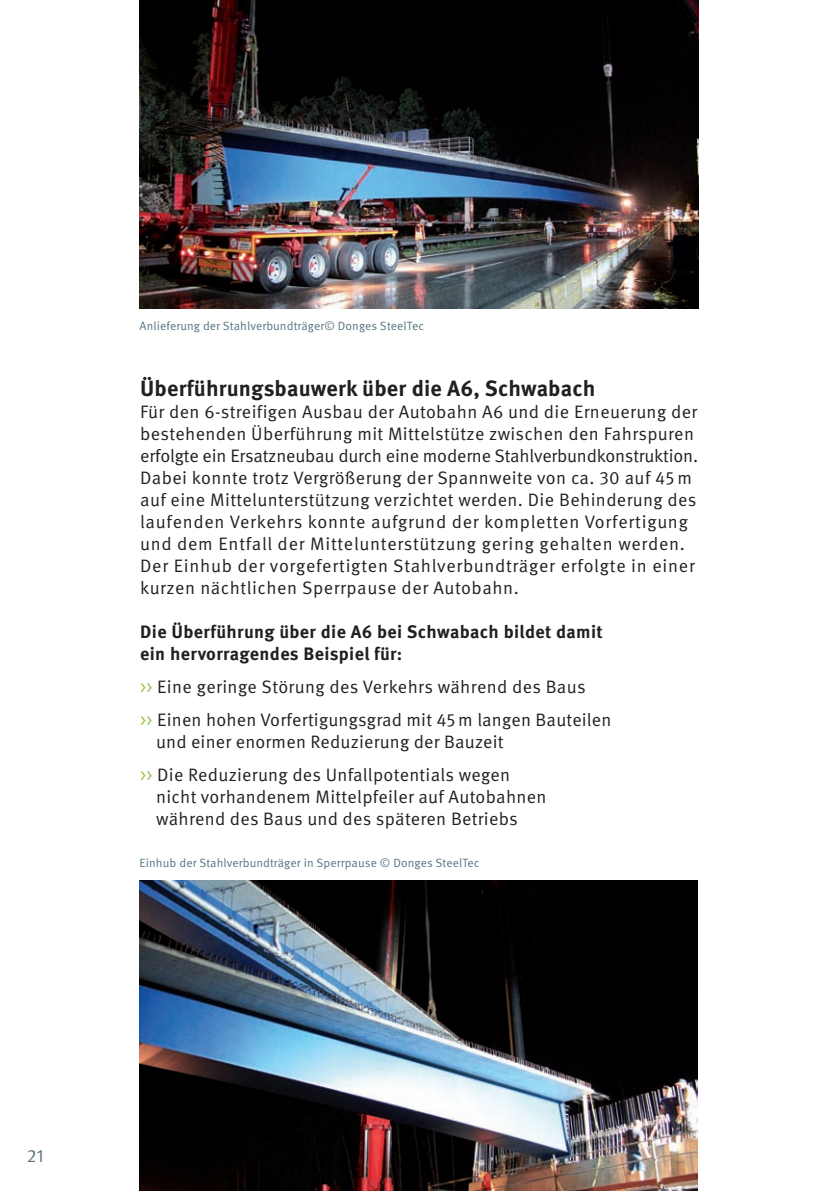
<style>
.page{position:relative;width:840px;height:1191px;background:#fff}
.page>*{position:absolute;margin:0;border:0;box-sizing:border-box;transform-origin:0 0}
.t1{font:700 22px "Meta Pro";letter-spacing:.01em;color:#231f20}
.t2{font:18px/22px "Meta Pro Norm";letter-spacing:.02em;color:#231f20}
.t3{font:700 18px/22px "Meta Pro";letter-spacing:.02em;color:#231f20}
.t4{font:18px "Meta Pro Norm";color:#557482}
.t5{font:12px "Meta Pro Norm";letter-spacing:.01em;color:#557482}
.s1{color:#96ca4e}
</style>
<div class="page">
<img style="left:139px;top:0;width:558px;height:308px">
<img style="left:139px;top:880px;width:558px;height:311px">
<p class="t5" style="left:139px;top:317px;width:286px">Anlieferung der Stahlverbundträger© Donges SteelTec</p>
<p class="t1" style="left:140px;top:371px;width:456px">Überführungsbauwerk über die A6, Schwabach</p>
<p class="t2" style="left:140px;top:400px;width:559px">Für den 6-streifigen Ausbau der Autobahn A6 und die Erneuerung der bestehenden Überführung mit Mittelstütze zwischen den Fahrspuren erfolgte ein Ersatzneubau durch eine moderne Stahlverbundkonstruktion.<br>Dabei konnte trotz Vergrößerung der Spannweite von ca. 30 auf 45 m auf eine Mittelunterstützung verzichtet werden. Die Behinderung des laufenden Verkehrs konnte aufgrund der kompletten Vorfertigung und dem Entfall der Mittelunterstützung gering gehalten werden.<br>Der Einhub der vorgefertigten Stahlverbundträger erfolgte in einer kurzen nächtlichen Sperrpause der Autobahn.</p>
<p class="t3" style="left:140px;top:620px;width:464px">Die Überführung über die A6 bei Schwabach bildet damit ein hervorragendes Beispiel für:</p>
<p class="t2" style="left:140px;top:669px;width:472px;line-height:33px"><span class="s1">&gt;&gt;</span> Eine geringe Störung des Verkehrs während des Baus<br><span class="s1">&gt;&gt;</span> Einen hohen Vorfertigungsgrad mit 45 m langen Bauteilen</p>
<p class="t2" style="left:140px;top:724px;width:371px;line-height:33px;text-align:center">und einer enormen Reduzierung der Bauzeit<br><span class="s1">&gt;&gt;</span> Die Reduzierung des Unfallpotentials wegen</p>
<p class="t2" style="left:156px;top:785px;width:391px">nicht vorhandenem Mittelpfeiler auf Autobahnen während des Baus und des späteren Betriebs</p>
<p class="t5" style="left:139px;top:854px;width:341px">Einhub der Stahlverbundträger in Sperrpause © Donges SteelTec</p>
<p class="t4" style="left:27px;top:1142px;width:18px">21</p>
</div>
